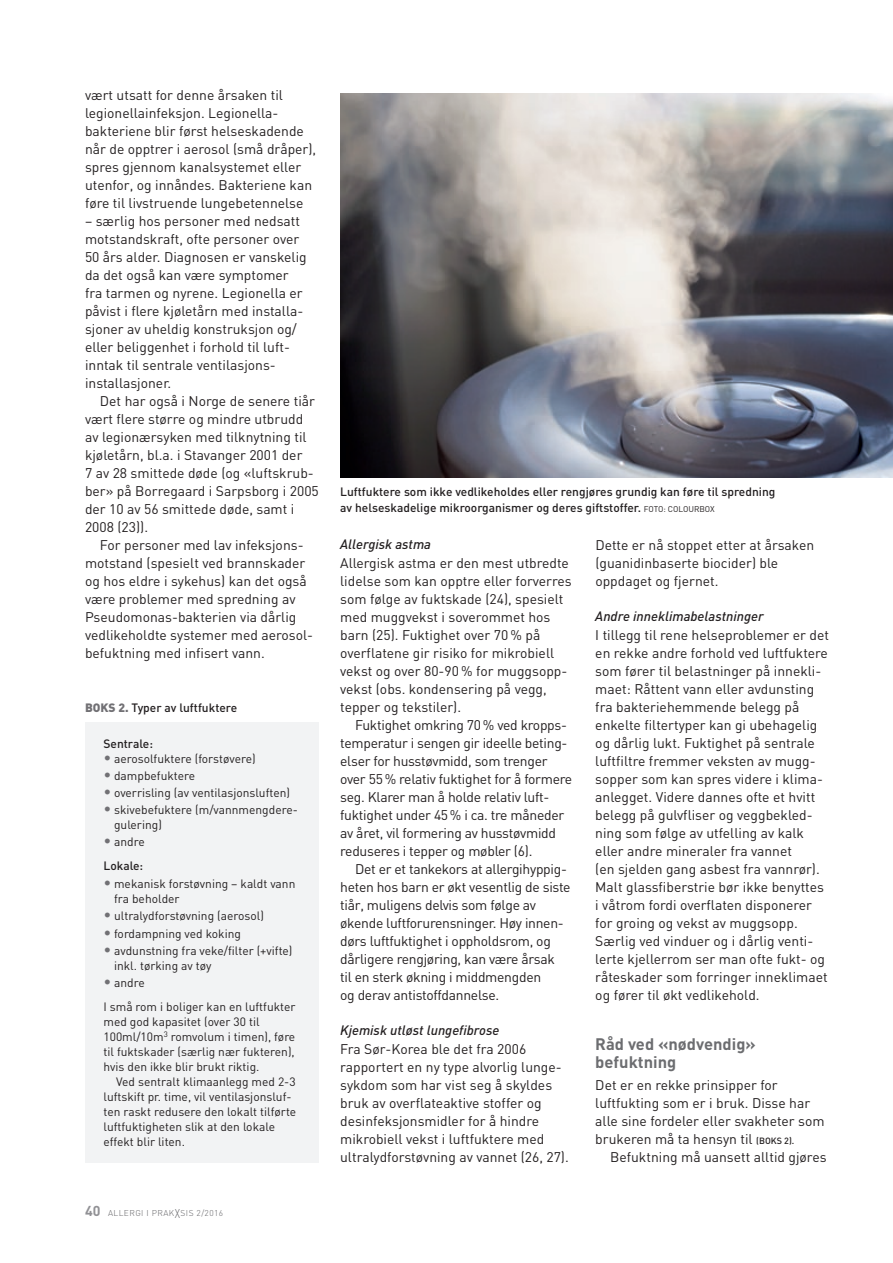
<style>
.page{position:relative;width:893px;height:1263px;background:#fff}
.page>*{position:absolute;margin:0;border:0;box-sizing:border-box;transform-origin:0 0}
.t1{font:700 16.5px/18px "DIN";color:#6c6d70}
.t2{font:13.8px/18px "DIN";color:#231f20}
.t3{font:13.8px/18px "DIN";letter-spacing:-.02em;color:#231f20}
.t4{font:italic 500 13.5px "DIN";color:#231f20}
.t5{font:12px/15px "DIN";color:#231f20}
.t6{font:500 12px/15.8px "DIN";color:#231f20}
.t7{font:300 8.4px "DIN";letter-spacing:.05em;color:#636366}
.s1{font-weight:400;font-size:8.25px}
.s2{font-weight:500;font-size:9px}
.s3{font-weight:900;color:#717074}
.s4{font-size:15px;color:#717074}
.s5{font-weight:400;font-size:15px;color:#717074}
.s6{font-weight:400}
.s7{font-weight:700;font-size:14.25px;color:#919195}
.s8{font-size:12.6px}
</style>
<div class="page">
<img style="left:340px;top:94px;width:553px;height:384px">
<div style="left:85px;top:723px;width:234px;height:440px;background:#f2f3f4"></div>
<p class="t2" style="left:85px;top:86px;width:233px">vært utsatt for denne årsaken til legionellainfeksjon. Legionella&shy;bakteriene blir først helseskadende når de opptrer i aerosol (små dråper), spres gjennom kanalsystemet eller utenfor, og innåndes. Bakteriene kan føre til livstruende lungebetennelse</p>
<p class="t2" style="left:85px;top:212px;width:223px">– særlig hos personer med nedsatt motstandskraft, ofte personer over 50 års alder. Diagnosen er vanskelig da det også kan være symptomer fra tarmen og nyrene. Legionella er påvist i flere kjøletårn med installa&shy;sjoner av uheldig konstruksjon og/ eller beliggenhet i forhold til luft&shy;inntak til sentrale ventilasjons&shy;installasjoner.</p>
<p class="t2" style="left:85px;top:392px;width:235px;text-indent:15px">Det har også i Norge de senere tiår vært flere større og mindre utbrudd av legionærsyken med tilknytning til kjøletårn, bl.a. i Stavanger 2001 der<br>7 av 28 smittede døde (og «luftskrub&shy;ber» på Borregaard i Sarpsborg i 2005 der 10 av 56 smittede døde, samt i<br>2008 (23)).</p>
<p class="t2" style="left:85px;top:536px;width:229px;text-indent:15px">For personer med lav infeksjons&shy;motstand (spesielt ved brannskader og hos eldre i sykehus) kan det også være problemer med spredning av Pseudomonas-bakterien via dårlig vedlikeholdte systemer med aerosol&shy;befuktning med infisert vann.</p>
<p class="t4" style="left:340px;top:535px;width:92px">Allergisk astma</p>
<p class="t6" style="left:340px;top:483px;width:437px">Luftfuktere som ikke vedlikeholdes eller rengjøres grundig kan føre til spredning av helseskadelige mikroorganismer og deres giftstoffer. <span class="s1">FOTO: COLOURBOX</span></p>
<p class="t2" style="left:595px;top:536px;width:220px">Dette er nå stoppet etter at årsaken (guanidinbaserte biocider) ble oppdaget og fjernet.</p>
<p class="t4" style="left:595px;top:607px;width:170px">Andre inneklimabelastninger</p>
<p class="t2" style="left:595px;top:626px;width:235px">I tillegg til rene helseproblemer er det en rekke andre forhold ved luftfuktere som fører til belastninger på innekli&shy;maet: Råttent vann eller avdunsting fra bakteriehemmende belegg på enkelte filtertyper kan gi ubehagelig og dårlig lukt. Fuktighet på sentrale luftfiltre fremmer veksten av mugg&shy;sopper som kan spres videre i klima&shy;anlegget. Videre dannes ofte et hvitt belegg på gulvfliser og veggbekled&shy;ning som følge av utfelling av kalk eller andre mineraler fra vannet<br>(en sjelden gang asbest fra vannrør).<br>Malt glassfiberstrie bør ikke benyttes i våtrom fordi overflaten disponerer for groing og vekst av muggsopp.<br>Særlig ved vinduer og i dårlig venti&shy;lerte kjellerrom ser man ofte fukt- og råteskader som forringer inneklimaet og fører til økt vedlikehold.</p>
<p class="t1" style="left:595px;top:1034px;width:162px">Råd ved «nødvendig» befuktning</p>
<p class="t2" style="left:595px;top:1076px;width:231px">Det er en rekke prinsipper for luftfukting som er i bruk. Disse har alle sine fordeler eller svakheter som brukeren må ta hensyn til <span class="s2">(BOKS 2).</span></p>
<p class="t2" style="left:610px;top:1148px;width:218px">Befuktning må uansett alltid gjøres</p>
<p class="t2" style="left:340px;top:554px;width:233px">Allergisk astma er den mest utbredte lidelse som kan opptre eller forverres som følge av fuktskade (24), spesielt med muggvekst i soverommet hos barn (25). Fuktighet over 70 % på overflatene gir risiko for mikrobiell vekst og over 80-90 % for muggsopp&shy;vekst (obs. kondensering på vegg, tepper og tekstiler).</p>
<p class="t3" style="left:340px;top:716px;width:234px;text-indent:15px">Fuktighet omkring 70% ved kropps&shy;temperatur i sengen gir ideelle beting&shy;elser for husstøvmidd, som trenger over 55% relativ fuktighet for å formere seg. Klarer man å holde relativ luft&shy;fuktighet under 45% i ca. tre måneder av året, vil formering av husstøvmidd reduseres i tepper og møbler (6).</p>
<p class="t3" style="left:340px;top:860px;width:232px;text-indent:15px">Det er et tankekors at allergihyppig&shy;heten hos barn er økt vesentlig de siste tiår, muligens delvis som følge av økende luftforurensninger. Høy innen&shy;dørs luftfuktighet i oppholdsrom, og dårligere rengjøring, kan være årsak<br>til en sterk økning i middmengden<br>og derav antistoffdannelse.</p>
<p class="t4" style="left:340px;top:1021px;width:161px">Kjemisk utløst lungefibrose</p>
<p class="t2" style="left:340px;top:1040px;width:230px">Fra Sør-Korea ble det fra 2006 rapportert en ny type alvorlig lunge&shy;sykdom som har vist seg å skyldes bruk av overflateaktive stoffer og desinfeksjonsmidler for å hindre mikrobiell vekst i luftfuktere med ultralydforstøvning av vannet (26, 27).</p>
<p class="t6" style="left:85px;top:700px;width:154px"><span class="s3">BOKS 2.</span> Typer av luftfuktere</p>
<p class="t6" style="left:103px;top:735px;width:51px">Sentrale:</p>
<p class="t5" style="left:103px;top:751px;width:154px"><span class="s4">•</span> aerosolfuktere (forstøvere)</p>
<p class="t5" style="left:103px;top:768px;width:93px"><span class="s4">•</span> dampbefuktere</p>
<p class="t5" style="left:103px;top:785px;width:188px"><span class="s4">•</span> overrisling (av ventilasjonsluften)</p>
<p class="t5" style="left:114px;top:802px;width:185px;text-indent:-11px"><span class="s4">•</span> skivebefuktere (m/vannmengdere&shy;gulering)</p>
<p class="t6" style="left:103px;top:829px;width:43px;line-height:24px"><span class="s5">•</span> <span class="s6">andre<br></span>Lokale:</p>
<p class="t5" style="left:114px;top:876px;width:183px;text-indent:-11px"><span class="s4">•</span> mekanisk forstøvning – kaldt vann fra beholder</p>
<p class="t5" style="left:103px;top:908px;width:162px"><span class="s4">•</span> ultralydforstøvning (aerosol)</p>
<p class="t5" style="left:103px;top:925px;width:139px"><span class="s4">•</span> fordampning ved koking</p>
<p class="t5" style="left:114px;top:943px;width:180px;text-indent:-11px"><span class="s4">•</span> avdunstning fra veke/filter (+vifte) inkl. tørking av tøy</p>
<p class="t5" style="left:103px;top:970px;width:194px;line-height:24px"><span class="s4">•</span> andre<br>I små rom i boliger kan en luftfukter</p>
<p class="t5" style="left:103px;top:1014px;width:193px">med god kapasitet (over 30 til 100ml/10m<sup>3</sup> romvolum i timen), føre til fuktskader (særlig nær fukteren), hvis den ikke blir brukt riktig.</p>
<p class="t5" style="left:103px;top:1074px;width:194px;text-indent:13px">Ved sentralt klimaanlegg med 2-3 luftskift pr. time, vil ventilasjonsluf&shy;ten raskt redusere den lokalt tilførte luftfuktigheten slik at den lokale effekt blir liten.</p>
<p class="t7" style="left:85px;top:1208px;width:140px"><span class="s7">40</span> ALLERGI I PRAK<span class="s8">X</span>SIS 2/2016</p>
</div>
